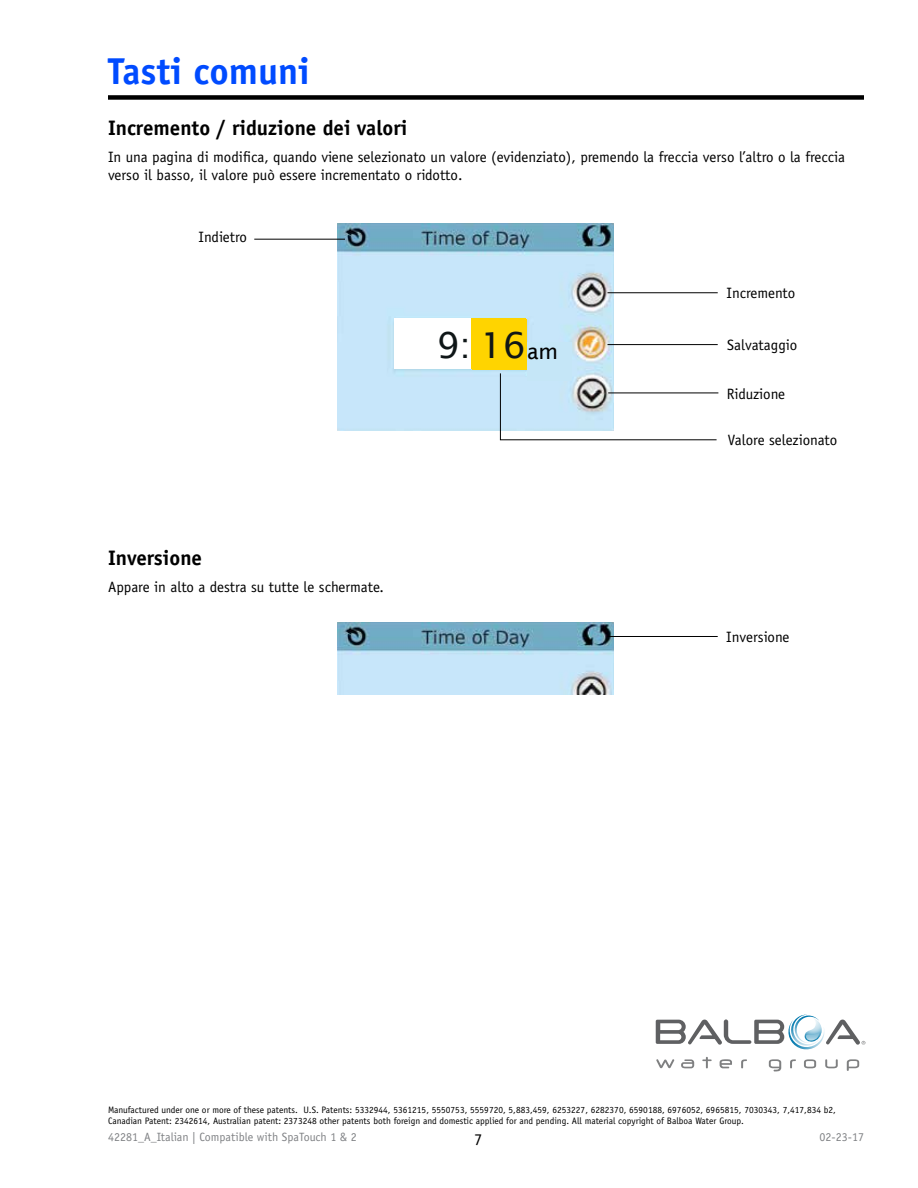
<style>
.page{position:relative;width:918px;height:1188px;background:#fff}
.page>*{position:absolute;margin:0;border:0;box-sizing:border-box;transform-origin:0 0}
.t1{font:700 37.5px "Officina Sans";color:#004bff}
.t2{font:36px "Lucida Sans";color:#0f1617}
.t3{font:700 21px "Officina Sans";color:#000}
.t4{font:21px "Lucida Sans";color:#000}
.t5{font:16.5px "Officina Sans";color:#000}
.t6{font:15px/18px "Officina Sans";color:#000}
.t7{font:12px "Officina Sans";color:#808285}
.t8{font:9.3px/10.5px "Officina Sans";color:#000}
</style>
<div class="page">
<svg style="left:656px;top:1059px;width:18px;height:9px"></svg>
<svg style="left:681px;top:1059px;width:13px;height:9px"></svg>
<svg style="left:702px;top:1057px;width:10px;height:11px"></svg>
<svg style="left:720px;top:1059px;width:12px;height:9px"></svg>
<svg style="left:790px;top:1059px;width:6px;height:9px"></svg>
<svg style="left:741px;top:1059px;width:6px;height:9px"></svg>
<svg style="left:804px;top:1059px;width:12px;height:9px"></svg>
<svg style="left:825px;top:1059px;width:13px;height:9px"></svg>
<svg style="left:769px;top:1059px;width:12px;height:12px"></svg>
<svg style="left:847px;top:1059px;width:12px;height:12px"></svg>
<svg style="left:656px;top:1015px;width:209px;height:35px"></svg>
<div style="left:108px;top:95px;width:756px;height:5px;background:#000"></div>
<img style="left:337px;top:223px;width:277px;height:207px">
<svg style="left:500px;top:373px;width:217px;height:68px"></svg>
<hr style="left:608px;top:344px;width:110px;height:1px;background:#000">
<hr style="left:608px;top:292px;width:110px;height:1px;background:#000">
<hr style="left:254px;top:239px;width:91px;height:1px;background:#000">
<hr style="left:608px;top:393px;width:110px;height:1px;background:#000">
<img style="left:337px;top:622px;width:277px;height:72px">
<hr style="left:608px;top:636px;width:110px;height:1px;background:#000">
<div style="left:527px;top:343px;width:45px;height:38px;background:#c5e6f7"></div>
<div style="left:471px;top:319px;width:55px;height:50px;background:#ffd400"></div>
<div style="left:394px;top:319px;width:77px;height:50px;background:#fff"></div>
<h1 class="t1" style="left:108px;top:47px;width:204px">Tasti comuni</h1>
<h3 class="t3" style="left:108px;top:115px;width:301px">Incremento / riduzione dei valori</h3>
<h3 class="t6" style="left:108px;top:148px;width:739px">In una pagina di modifica, quando viene selezionato un valore (evidenziato), premendo la freccia verso l’altro o la freccia verso il basso, il valore può essere incrementato o ridotto.</h3>
<h3 class="t6" style="left:198px;top:228px;width:50px">Indietro</h3>
<h2 class="t2" style="left:437px;top:325px;width:91px">9: 16</h2>
<h3 class="t4" style="left:527px;top:340px;width:33px">am</h3>
<h3 class="t3" style="left:108px;top:545px;width:96px">Inversione</h3>
<h3 class="t6" style="left:108px;top:578px;width:277px">Appare in alto a destra su tutte le schermate.</h3>
<h3 class="t6" style="left:727px;top:284px;width:70px">Incremento</h3>
<h3 class="t6" style="left:727px;top:336px;width:72px">Salvataggio</h3>
<h3 class="t6" style="left:727px;top:385px;width:60px">Riduzione</h3>
<h3 class="t6" style="left:728px;top:431px;width:111px">Valore selezionato</h3>
<h3 class="t6" style="left:726px;top:628px;width:65px">Inversione</h3>
<p class="t8" style="left:108px;top:1105px;width:729px">Manufactured under one or more of these patents. U.S. Patents: 5332944, 5361215, 5550753, 5559720, 5,883,459, 6253227, 6282370, 6590188, 6976052, 6965815, 7030343, 7,417,834 b2,<br>Canadian Patent: 2342614, Australian patent: 2373248 other patents both foreign and domestic applied for and pending. All material copyright of Balboa Water Group.</p>
<p class="t7" style="left:108px;top:1130px;width:250px">42281_A_Italian | Compatible with SpaTouch 1 &amp; 2</p>
<h3 class="t5" style="left:474px;top:1129px;width:10px">7</h3>
<p class="t7" style="left:820px;top:1130px;width:46px">02-23-17</p>
</div>
